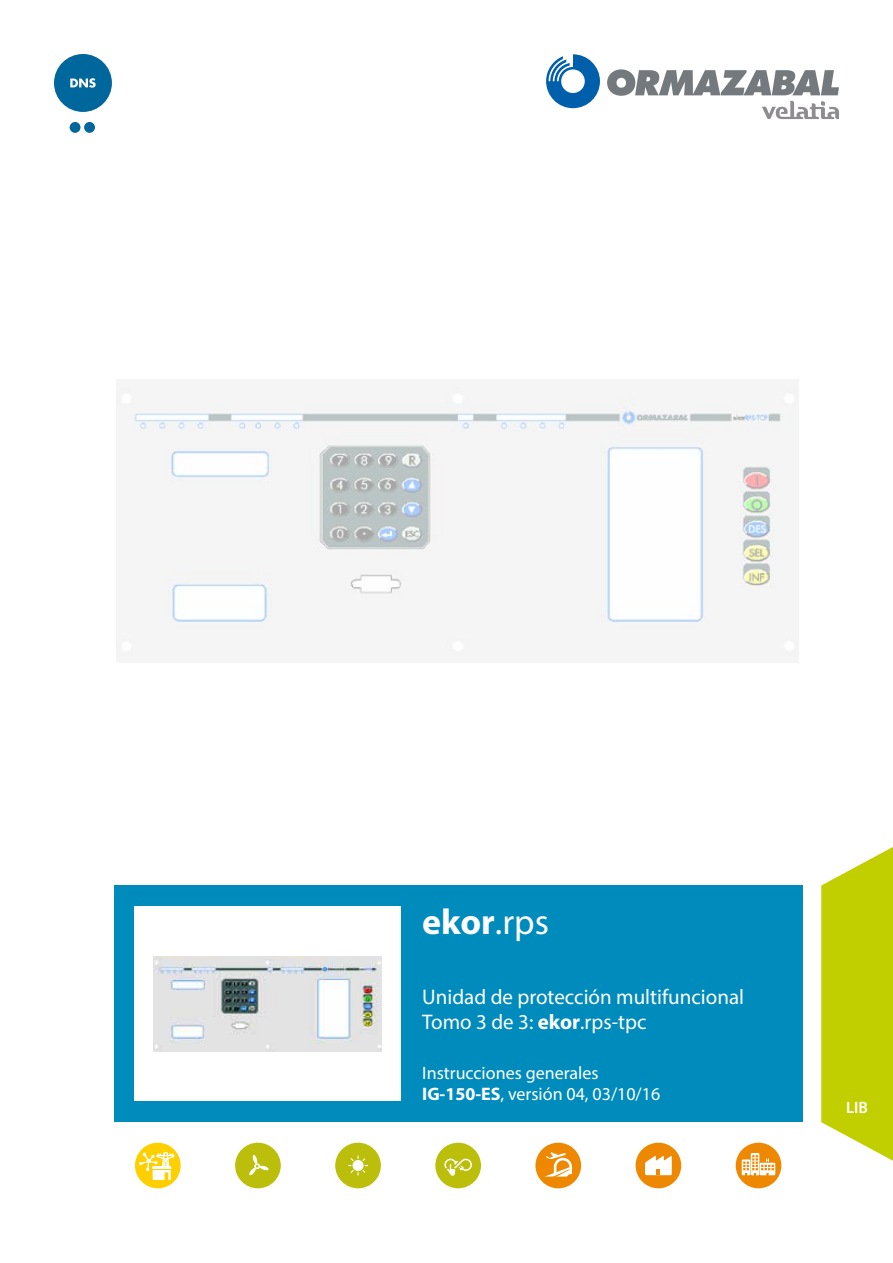
<style>
.page{position:relative;width:893px;height:1263px;background:#fff}
.page>*{position:absolute;margin:0;border:0;box-sizing:border-box;transform-origin:0 0}
.t1{font:700 36px "Myriad Pro";color:#fff}
.t2{font:21.15px/24.5px "Myriad Pro";color:#fff}
.t3{font:18.15px "Myriad Pro";color:#fff}
.t4{font:18px "Myriad Pro";color:#fff}
.t5{font:600 16.5px "Myriad Pro";color:#fff}
.s1{font-weight:400}
.s2{font-weight:700}
</style>
<div class="page">
<div style="left:114px;top:885px;width:689px;height:237px;background:#008bbd"></div>
<div style="left:135px;top:907px;width:266px;height:194px;background:#fff"></div>
<img style="left:154px;top:957px;width:228px;height:94px">
<svg style="left:546px;top:54px;width:54px;height:54px"></svg>
<svg style="left:607px;top:69px;width:232px;height:50px"></svg>
<div style="left:135px;top:1143px;width:46px;height:45px;background:#ffcf00;border-radius:50%"></div>
<svg style="left:139px;top:1152px;width:35px;height:28px"></svg>
<div style="left:235px;top:1143px;width:46px;height:45px;background:#bbbe0a;border-radius:50%"></div>
<svg style="left:249px;top:1155px;width:20px;height:21px"></svg>
<div style="left:335px;top:1143px;width:46px;height:45px;background:#bbbe0a;border-radius:50%"></div>
<svg style="left:348px;top:1155px;width:20px;height:20px"></svg>
<div style="left:435px;top:1143px;width:46px;height:45px;background:#bbbe0a;border-radius:50%"></div>
<svg style="left:444px;top:1159px;width:28px;height:17px"></svg>
<div style="left:535px;top:1143px;width:46px;height:45px;background:#e80;border-radius:50%"></div>
<svg style="left:545px;top:1152px;width:27px;height:25px"></svg>
<div style="left:636px;top:1143px;width:45px;height:45px;background:#e80;border-radius:50%"></div>
<svg style="left:645px;top:1155px;width:27px;height:20px"></svg>
<div style="left:736px;top:1143px;width:45px;height:45px;background:#e80;border-radius:50%"></div>
<svg style="left:742px;top:1153px;width:33px;height:22px"></svg>
<img style="left:117px;top:387px;width:681px;height:270px">
<svg style="left:821px;top:847px;width:72px;height:314px;background:#c8d420"></svg>
<div style="left:54px;top:54px;width:58px;height:58px;background:#00679c;border-radius:50%"></div>
<svg style="left:70px;top:78px;width:26px;height:10px"></svg>
<div style="left:70px;top:122px;width:10px;height:11px;background:#00679c;border-radius:50%"></div>
<div style="left:84px;top:122px;width:11px;height:11px;background:#00679c;border-radius:50%"></div>
<h1 class="t1" style="left:422px;top:898px;width:128px">ekor<span class="s1">.rps</span></h1>
<p class="t2" style="left:422px;top:984px;width:323px">Unidad de protección multifuncional<br>Tomo 3 de 3: <span class="s2">ekor</span>.rps-tpc</p>
<p class="t4" style="left:422px;top:1061px;width:178px">Instrucciones generales</p>
<p class="t3" style="left:422px;top:1083px;width:240px"><span class="s2">IG-150-ES</span>, versión 04, 03/10/16</p>
<p class="t5" style="left:846px;top:1097px;width:23px">LIB</p>
</div>
